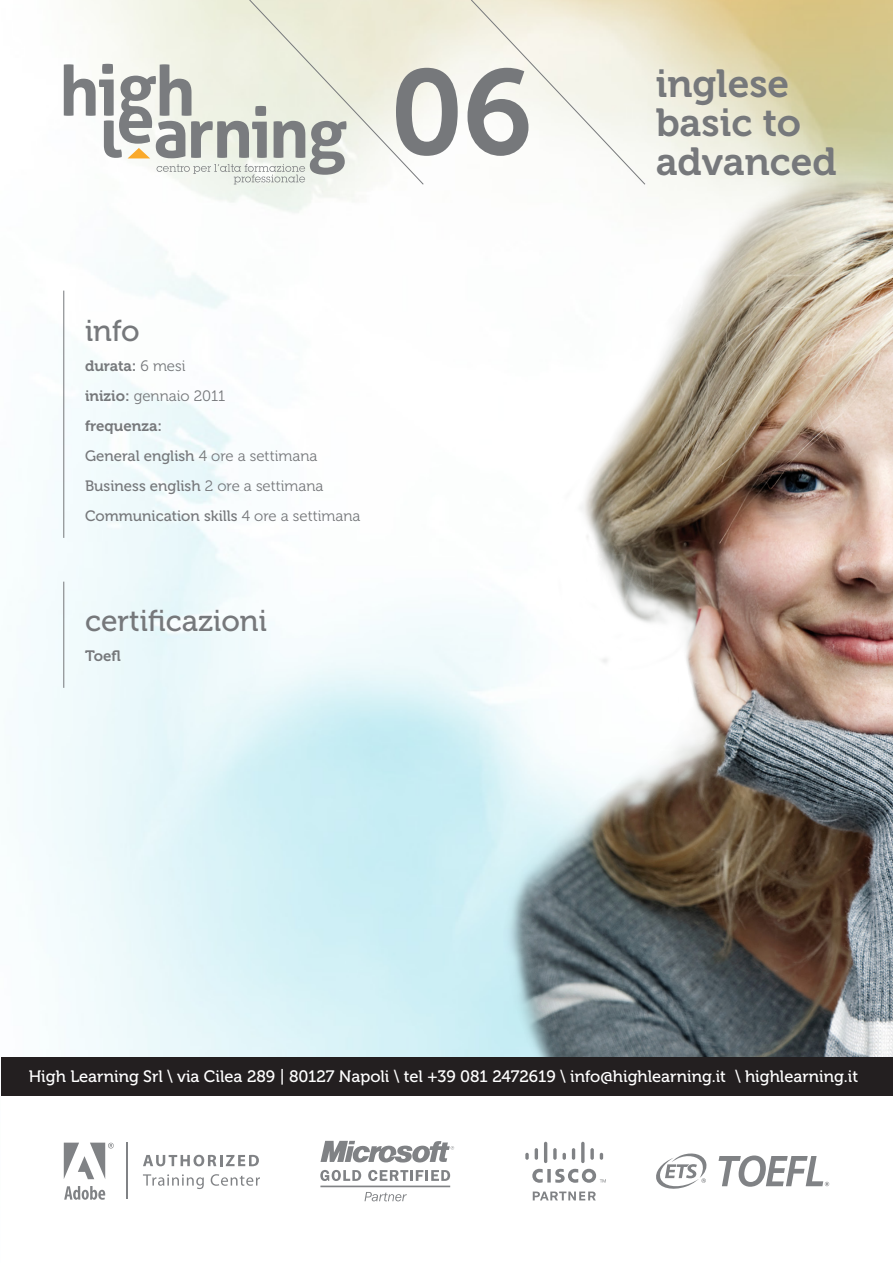
<style>
.page{position:relative;width:893px;height:1263px;background:#fff}
.page>*{position:absolute;margin:0;border:0;box-sizing:border-box;transform-origin:0 0}
.t1{font:120px "Museo 700";color:#76787b}
.t2{font:39px "Museo 700";color:#76787b}
.t3{font:30px "Museo 500";color:#76787b}
.t4{font:16.5px "Museo 500";color:#fff}
.t5{font:15px "Museo 500";color:#76787b}
.t6{font:15px "Museo 700";color:#76787b}
.t7{font:15px "Museo 300";color:#76787b}
.s1{font-family:"Museo 300"}
.s2{font-family:"Museo 700"}
</style>
<div class="page">
<img style="left:346px;top:158px;width:547px;height:938px">
<div style="left:1px;top:1057px;width:891px;height:39px;background:#231f20"></div>
<svg style="left:143px;top:1155px;width:116px;height:11px"></svg>
<svg style="left:143px;top:1174px;width:61px;height:15px"></svg>
<svg style="left:211px;top:1174px;width:49px;height:12px"></svg>
<hr style="left:126px;top:1142px;width:1px;height:57px;background:#808285">
<svg style="left:64px;top:1186px;width:41px;height:14px"></svg>
<svg style="left:64px;top:1142px;width:50px;height:37px"></svg>
<svg style="left:364px;top:1192px;width:43px;height:9px"></svg>
<svg style="left:320px;top:1170px;width:41px;height:11px"></svg>
<svg style="left:368px;top:1170px;width:82px;height:11px"></svg>
<hr style="left:320px;top:1185px;width:130px;height:2px;background:#808285">
<svg style="left:320px;top:1140px;width:134px;height:23px"></svg>
<svg style="left:525px;top:1153px;width:4px;height:7px"></svg>
<svg style="left:535px;top:1148px;width:3px;height:12px"></svg>
<hr style="left:544px;top:1142px;width:3px;height:21px;background:#808285;border-radius:2px">
<svg style="left:553px;top:1148px;width:4px;height:12px"></svg>
<svg style="left:563px;top:1153px;width:3px;height:7px"></svg>
<svg style="left:572px;top:1148px;width:3px;height:12px"></svg>
<svg style="left:581px;top:1142px;width:4px;height:21px"></svg>
<svg style="left:590px;top:1148px;width:4px;height:12px"></svg>
<svg style="left:600px;top:1153px;width:3px;height:7px"></svg>
<svg style="left:532px;top:1169px;width:74px;height:14px"></svg>
<svg style="left:533px;top:1191px;width:63px;height:9px"></svg>
<svg style="left:656px;top:1153px;width:51px;height:36px"></svg>
<svg style="left:718px;top:1155px;width:111px;height:32px"></svg>
<hr style="left:64px;top:291px;width:1px;height:247px;background:#76787b">
<hr style="left:64px;top:582px;width:1px;height:106px;background:#76787b">
<svg style="left:64px;top:0;width:360px;height:185px"></svg>
<svg style="left:471px;top:0;width:174px;height:185px"></svg>
<p class="t1" style="left:390px;top:46px;width:144px">06</p>
<p class="t2" style="left:656px;top:62px;width:135px">inglese</p>
<p class="t2" style="left:656px;top:101px;width:147px">basic to</p>
<p class="t2" style="left:656px;top:140px;width:183px">advanced</p>
<p class="t3" style="left:85px;top:314px;width:56px">info</p>
<p class="t6" style="left:85px;top:358px;width:102px">durata: <span class="s1">6 mesi</span></p>
<p class="t7" style="left:85px;top:388px;width:142px"><span class="s2">inizio:</span> gennaio 2011</p>
<p class="t6" style="left:85px;top:418px;width:78px">frequenza:</p>
<p class="t5" style="left:85px;top:448px;width:234px">General english <span class="s1">4 ore a settimana</span></p>
<p class="t5" style="left:85px;top:478px;width:240px">Business english <span class="s1">2 ore a settimana</span></p>
<p class="t5" style="left:85px;top:508px;width:277px">Communication skills <span class="s1">4 ore a settimana</span></p>
<p class="t3" style="left:85px;top:604px;width:183px">certificazioni</p>
<p class="t6" style="left:85px;top:647px;width:37px">Toefl</p>
<p class="t4" style="left:29px;top:1067px;width:831px">High Learning Srl \ via Cilea 289 | 80127 Napoli \ tel +39 081 2472619 \ info@highlearning.it \ highlearning.it</p>
</div>
